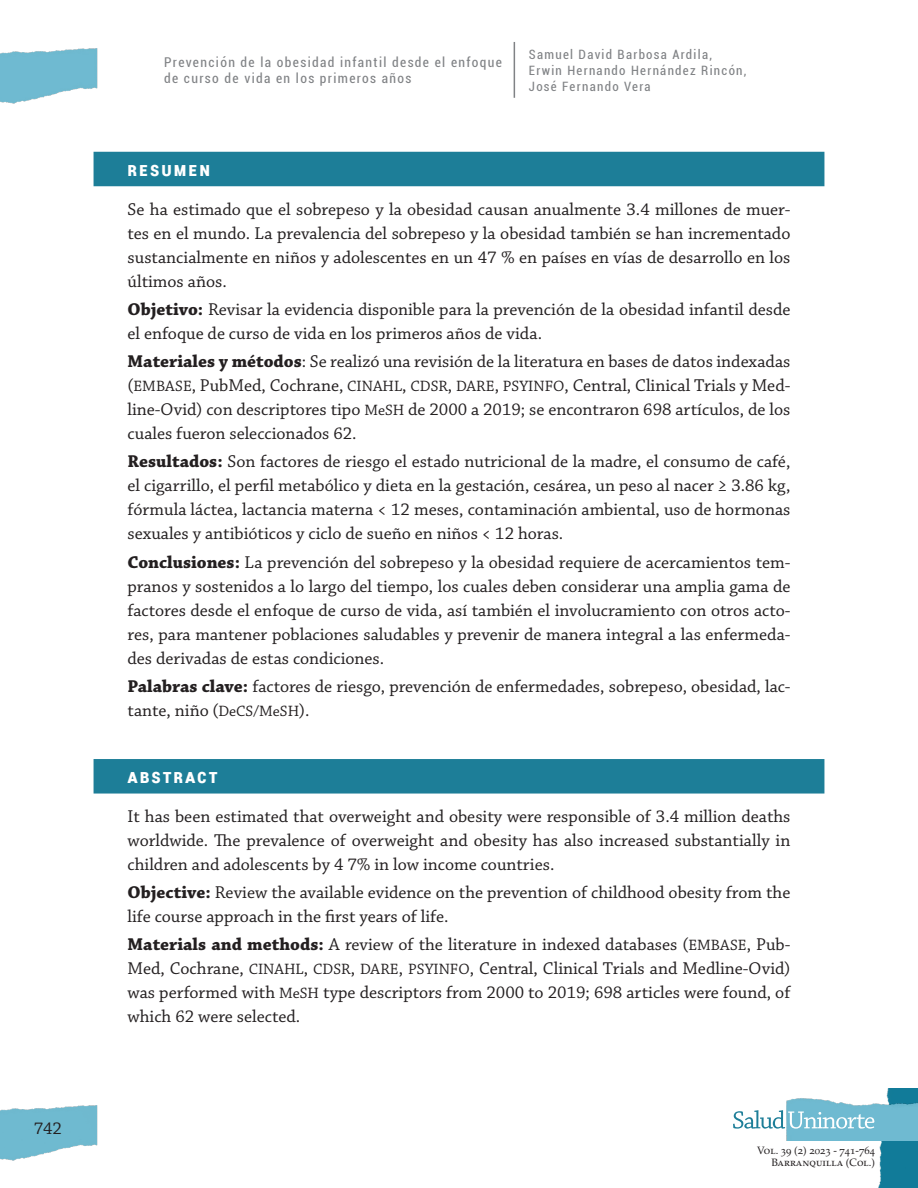
<style>
.page{position:relative;width:918px;height:1188px;background:#fff}
.page>*{position:absolute;margin:0;border:0;box-sizing:border-box;transform-origin:0 0}
.Titulo_resumen_azul{font:700 19.5px "Roboto Condensed";letter-spacing:.1em;color:#fff}
.Resumen{font:18px/24px "Chaparral Pro";color:#231f20;text-align:justify}
.Palbra_clave_0_6{font:18px/24px "Chaparral Pro";color:#231f20}
.t1{font:condensed 13.5px/16.5px "Roboto";letter-spacing:.1em;color:#808285}
.t2{font:condensed 12.9px/15.9px "Roboto";letter-spacing:.1em;color:#808285}
.t3{font:10.65px/12.8px "Palatino LT Std";color:#231f20;text-align:right}
.s1{font-weight:700}
.s2{font-size:15.75px}
</style>
<div class="page">
<img style="left:0;top:48px;width:98px;height:56px">
<img style="left:0;top:1105px;width:98px;height:56px">
<img style="left:878px;top:1088px;width:40px;height:100px">
<img style="left:787px;top:1097px;width:131px;height:44px">
<svg style="left:733px;top:1110px;width:141px;height:19px"></svg>
<hr style="left:514px;top:42px;width:1px;height:56px;background:#808285">
<div style="left:94px;top:152px;width:730px;height:34px;background:#1d7e98"></div>
<div style="left:94px;top:759px;width:730px;height:35px;background:#1d7e98"></div>
<p class="Resumen" style="left:34px;top:1117px;width:30px">742</p>
<p class="t1" style="left:164px;top:53px;width:339px">Prevención de la obesidad infantil desde el enfoque de curso de vida en los primeros años</p>
<p class="t2" style="left:529px;top:46px;width:219px">Samuel David Barbosa Ardila,<br>Erwin Hernando Hernández Rincón,<br>José Fernando Vera</p>
<p class="Titulo_resumen_azul" style="left:128px;top:155px;width:84px">Resumen</p>
<p class="Resumen" style="left:128px;top:198px;width:664px">Se ha estimado que el sobrepeso y la obesidad causan anualmente 3.4 millones de muer&shy;tes en el mundo. La prevalencia del sobrepeso y la obesidad también se han incrementado sustancialmente en niños y adolescentes en un 47 % en países en vías de desarrollo en los últimos años.</p>
<p class="Resumen" style="left:128px;top:298px;width:664px"><span class="s1">Objetivo:</span> Revisar la evidencia disponible para la prevención de la obesidad infantil desde el enfoque de curso de vida en los primeros años de vida.</p>
<p class="Resumen" style="left:128px;top:350px;width:664px"><span class="s1">Materiales y métodos</span>: Se realizó una revisión de la literatura en bases de datos indexadas (<span class="s2">EMBASE</span>, PubMed, Cochrane, <span class="s2">CINAHL</span>, <span class="s2">CDSR</span>, <span class="s2">DARE</span>, <span class="s2">PSYINFO</span>, Central, Clinical Trials y Med&shy;line-Ovid) con descriptores tipo <span class="s2">MeSH</span> de 2000 a 2019; se encontraron 698 artículos, de los cuales fueron seleccionados 62.</p>
<p class="Resumen" style="left:128px;top:450px;width:664px"><span class="s1">Resultados:</span> Son factores de riesgo el estado nutricional de la madre, el consumo de café, el cigarrillo, el perfil metabólico y dieta en la gestación, cesárea, un peso al nacer ≥ 3.86 kg, fórmula láctea, lactancia materna &lt; 12 meses, contaminación ambiental, uso de hormonas sexuales y antibióticos y ciclo de sueño en niños &lt; 12 horas.</p>
<p class="Resumen" style="left:128px;top:551px;width:664px"><span class="s1">Conclusiones:</span> La prevención del sobrepeso y la obesidad requiere de acercamientos tem&shy;pranos y sostenidos a lo largo del tiempo, los cuales deben considerar una amplia gama de factores desde el enfoque de curso de vida, así también el involucramiento con otros acto&shy;res, para mantener poblaciones saludables y prevenir de manera integral a las enfermeda&shy;des derivadas de estas condiciones.</p>
<p class="Palbra_clave_0_6" style="left:128px;top:675px;width:664px"><span class="s1">Palabras clave:</span> factores de riesgo, prevención de enfermedades, sobrepeso, obesidad, lac&shy;tante, niño (<span class="s2">DeCS/MeSH</span>).</p>
<p class="Titulo_resumen_azul" style="left:128px;top:762px;width:92px">Abstract</p>
<p class="Resumen" style="left:128px;top:805px;width:664px">It has been estimated that overweight and obesity were responsible of 3.4 million deaths worldwide. The prevalence of overweight and obesity has also increased substantially in children and adolescents by 4 7% in low income countries.</p>
<p class="Resumen" style="left:128px;top:881px;width:664px"><span class="s1">Objective:</span> Review the available evidence on the prevention of childhood obesity from the life course approach in the first years of life.</p>
<p class="Resumen" style="left:128px;top:933px;width:664px"><span class="s1">Materials and methods:</span> A review of the literature in indexed databases (<span class="s2">EMBASE</span>, Pub-Med, Cochrane, <span class="s2">CINAHL</span>, <span class="s2">CDSR</span>, <span class="s2">DARE</span>, <span class="s2">PSYINFO</span>, Central, Clinical Trials and Medline-Ovid) was performed with <span class="s2">MeSH</span> type descriptors from 2000 to 2019; 698 articles were found, of which 62 were selected.</p>
<p class="t3" style="left:757px;top:1144px;width:119px">Vol. 39 (2) 2023 - 741-764<br>Barranquilla (Col.)</p>
</div>
